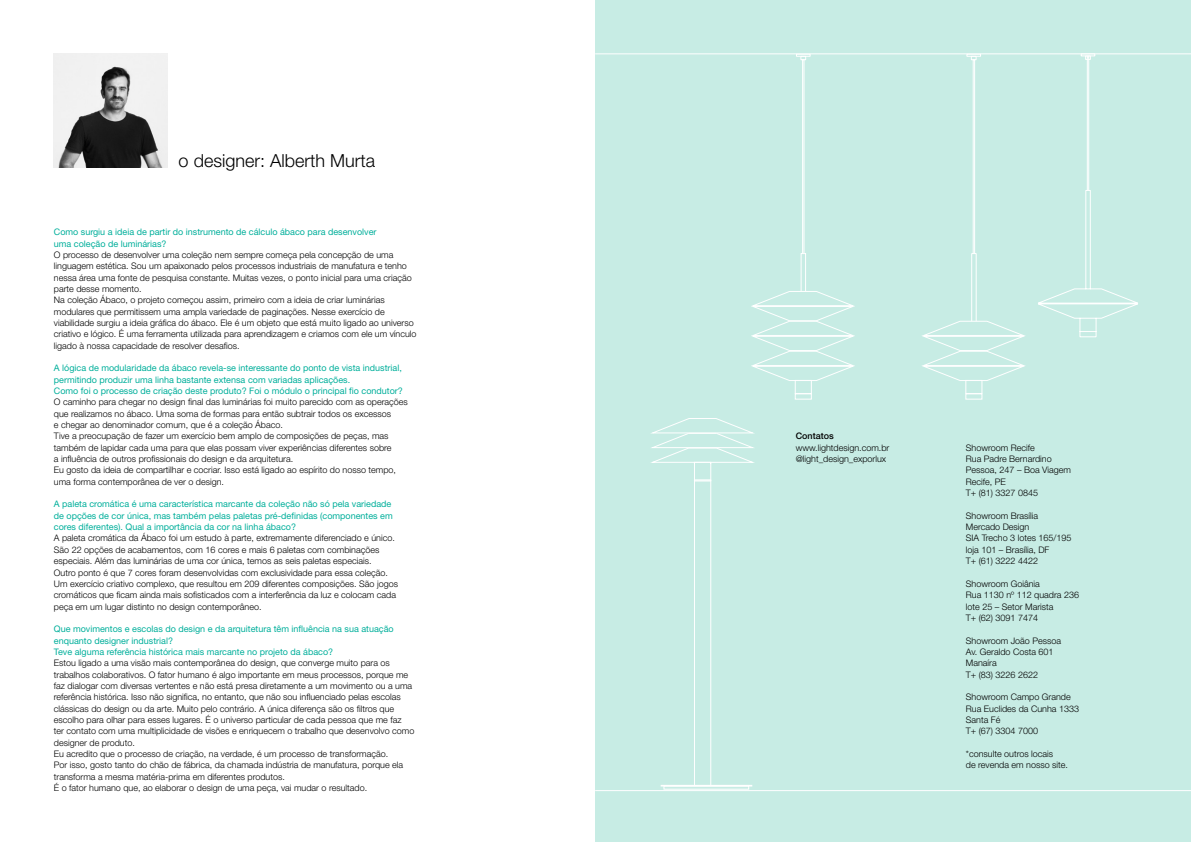
<style>
.page{position:relative;width:1191px;height:842px;background:#fff}
.page>*{position:absolute;margin:0;border:0;box-sizing:border-box;transform-origin:0 0}
.olho{font:300 18px "Helvetica Neue LT Std";color:#000}
.texto_corrido{font:300 9px/11.3px "Helvetica Neue LT Std";color:#000}
.texto_corrido-2{font:9px/11.3px "Helvetica Neue LT Std";color:#00af9b}
.texto_corrido-3{font:500 9px "Helvetica Neue LT Std";color:#000}
</style>
<div class="page">
<div style="left:595px;top:0;width:596px;height:842px;background:#c7ece4"></div>
<img style="left:54px;top:54px;width:113px;height:113px">
<svg style="left:1038px;top:190px;width:100px;height:147px"></svg>
<div style="left:1087px;top:56px;width:2px;height:135px;border:1px solid #fff"></div>
<svg style="left:1080px;top:55px;width:15px;height:5px"></svg>
<div style="left:965px;top:393px;width:17px;height:6px;border:1px solid #fff"></div>
<div style="left:965px;top:380px;width:17px;height:14px;border:1px solid #fff"></div>
<svg style="left:922px;top:57px;width:104px;height:324px"></svg>
<div style="left:966px;top:54px;width:15px;height:3px;border:1px solid #fff"></div>
<div style="left:800px;top:253px;width:6px;height:39px;border:1px solid #fff"></div>
<div style="left:795px;top:393px;width:16px;height:6px;border:1px solid #fff"></div>
<div style="left:795px;top:380px;width:16px;height:14px;border:1px solid #fff"></div>
<svg style="left:751px;top:291px;width:104px;height:90px"></svg>
<div style="left:802px;top:59px;width:2px;height:195px;border:1px solid #fff"></div>
<svg style="left:800px;top:57px;width:6px;height:3px"></svg>
<div style="left:796px;top:54px;width:14px;height:3px;border:1px solid #fff"></div>
<svg style="left:651px;top:418px;width:104px;height:368px"></svg>
<div style="left:661px;top:785px;width:91px;height:1px;border:1px solid #fff"></div>
<div style="left:663px;top:786px;width:86px;height:3px;border:1px solid #fff"></div>
<hr style="left:595px;top:54px;width:596px;height:1px;background:#fff">
<hr style="left:595px;top:790px;width:596px;height:1px;background:#fff">
<p class="olho" style="left:179px;top:150px;width:198px">o designer: Alberth Murta</p>
<p class="texto_corrido-2" style="left:54px;top:226px;width:324px">Como surgiu a ideia de partir do instrumento de cálculo ábaco para desenvolver uma coleção de luminárias?</p>
<p class="texto_corrido" style="left:54px;top:249px;width:359px">O processo de desenvolver uma coleção nem sempre começa pela concepção de uma linguagem estética. Sou um apaixonado pelos processos industriais de manufatura e tenho nessa área uma fonte de pesquisa constante. Muitas vezes, o ponto inicial para uma criação parte desse momento.</p>
<p class="texto_corrido" style="left:54px;top:294px;width:364px">Na coleção Ábaco, o projeto começou assim, primeiro com a ideia de criar luminárias modulares que permitissem uma ampla variedade de paginações. Nesse exercício de viabilidade surgiu a ideia gráfica do ábaco. Ele é um objeto que está muito ligado ao universo criativo e lógico. É uma ferramenta utilizada para aprendizagem e criamos com ele um vínculo ligado à nossa capacidade de resolver desafios.</p>
<p class="texto_corrido-2" style="left:54px;top:362px;width:350px">A lógica de modularidade da ábaco revela-se interessante do ponto de vista industrial, permitindo produzir uma linha bastante extensa com variadas aplicações.<br>Como foi o processo de criação deste produto? Foi o módulo o principal fio condutor?</p>
<p class="texto_corrido" style="left:54px;top:396px;width:355px">O caminho para chegar no design final das luminárias foi muito parecido com as operações que realizamos no ábaco. Uma soma de formas para então subtrair todos os excessos<br>e chegar ao denominador comum, que é a coleção Ábaco.</p>
<p class="texto_corrido" style="left:54px;top:430px;width:339px">Tive a preocupação de fazer um exercício bem amplo de composições de peças, mas também de lapidar cada uma para que elas possam viver experiências diferentes sobre a influência de outros profissionais do design e da arquitetura.</p>
<p class="texto_corrido" style="left:54px;top:464px;width:344px">Eu gosto da ideia de compartilhar e cocriar. Isso está ligado ao espírito do nosso tempo, uma forma contemporânea de ver o design.</p>
<p class="texto_corrido-2" style="left:54px;top:498px;width:340px">A paleta cromática é uma característica marcante da coleção não só pela variedade de opções de cor única, mas também pelas paletas pré-definidas (componentes em cores diferentes). Qual a importância da cor na linha ábaco?</p>
<p class="texto_corrido" style="left:54px;top:532px;width:342px">A paleta cromática da Ábaco foi um estudo à parte, extremamente diferenciado e único.</p>
<p class="texto_corrido" style="left:54px;top:544px;width:327px">São 22 opções de acabamentos, com 16 cores e mais 6 paletas com combinações especiais. Além das luminárias de uma cor única, temos as seis paletas especiais.</p>
<p class="texto_corrido" style="left:54px;top:566px;width:346px">Outro ponto é que 7 cores foram desenvolvidas com exclusividade para essa coleção.<br>Um exercício criativo complexo, que resultou em 209 diferentes composições. São jogos cromáticos que ficam ainda mais sofisticados com a interferência da luz e colocam cada peça em um lugar distinto no design contemporâneo.</p>
<p class="texto_corrido-2" style="left:54px;top:623px;width:341px">Que movimentos e escolas do design e da arquitetura têm influência na sua atuação enquanto designer industrial?<br>Teve alguma referência histórica mais marcante no projeto da ábaco?</p>
<p class="texto_corrido" style="left:54px;top:657px;width:362px">Estou ligado a uma visão mais contemporânea do design, que converge muito para os trabalhos colaborativos. O fator humano é algo importante em meus processos, porque me faz dialogar com diversas vertentes e não está presa diretamente a um movimento ou a uma referência histórica. Isso não significa, no entanto, que não sou influenciado pelas escolas clássicas do design ou da arte. Muito pelo contrário. A única diferença são os filtros que escolho para olhar para esses lugares. É o universo particular de cada pessoa que me faz<br>ter contato com uma multiplicidade de visões e enriquecem o trabalho que desenvolvo como designer de produto.</p>
<p class="texto_corrido" style="left:54px;top:748px;width:351px">Eu acredito que o processo de criação, na verdade, é um processo de transformação.<br>Por isso, gosto tanto do chão de fábrica, da chamada indústria de manufatura, porque ela transforma a mesma matéria-prima em diferentes produtos.<br>É o fator humano que, ao elaborar o design de uma peça, vai mudar o resultado.</p>
<p class="texto_corrido-3" style="left:795px;top:431px;width:40px">Contatos</p>
<p class="texto_corrido" style="left:795px;top:442px;width:95px">www.lightdesign.com.br</p>
<p class="texto_corrido" style="left:795px;top:453px;width:92px">@light_design_exporlux</p>
<p class="texto_corrido" style="left:965px;top:442px;width:70px">Showroom Recife</p>
<p class="texto_corrido" style="left:965px;top:453px;width:107px">Rua Padre Bernardino<br>Pessoa, 247 – Boa Viagem<br>Recife, PE</p>
<p class="texto_corrido" style="left:965px;top:487px;width:74px">T+ (81) 3327 0845</p>
<p class="texto_corrido" style="left:965px;top:510px;width:74px">Showroom Brasília</p>
<p class="texto_corrido" style="left:965px;top:521px;width:65px">Mercado Design</p>
<p class="texto_corrido" style="left:965px;top:532px;width:107px">SIA Trecho 3 lotes 165/195</p>
<p class="texto_corrido" style="left:965px;top:544px;width:85px">loja 101 – Brasília, DF</p>
<p class="texto_corrido" style="left:965px;top:555px;width:74px">T+ (61) 3222 4422</p>
<p class="texto_corrido" style="left:965px;top:578px;width:76px">Showroom Goiânia</p>
<p class="texto_corrido" style="left:965px;top:589px;width:115px">Rua 1130 nº 112 quadra 236 lote 25 – Setor Marista</p>
<p class="texto_corrido" style="left:965px;top:612px;width:74px">T+ (62) 3091 7474</p>
<p class="texto_corrido" style="left:965px;top:634px;width:97px">Showroom João Pessoa</p>
<p class="texto_corrido" style="left:965px;top:646px;width:89px">Av. Geraldo Costa 601</p>
<p class="texto_corrido" style="left:965px;top:657px;width:32px">Manaíra</p>
<p class="texto_corrido" style="left:965px;top:668px;width:74px">T+ (83) 3226 2622</p>
<p class="texto_corrido" style="left:965px;top:691px;width:106px">Showroom Campo Grande</p>
<p class="texto_corrido" style="left:965px;top:702px;width:115px">Rua Euclides da Cunha 1333</p>
<p class="texto_corrido" style="left:965px;top:714px;width:36px">Santa Fé</p>
<p class="texto_corrido" style="left:965px;top:725px;width:74px">T+ (67) 3304 7000</p>
<p class="texto_corrido" style="left:965px;top:748px;width:104px">*consulte outros locais<br>de revenda em nosso site.</p>
</div>
